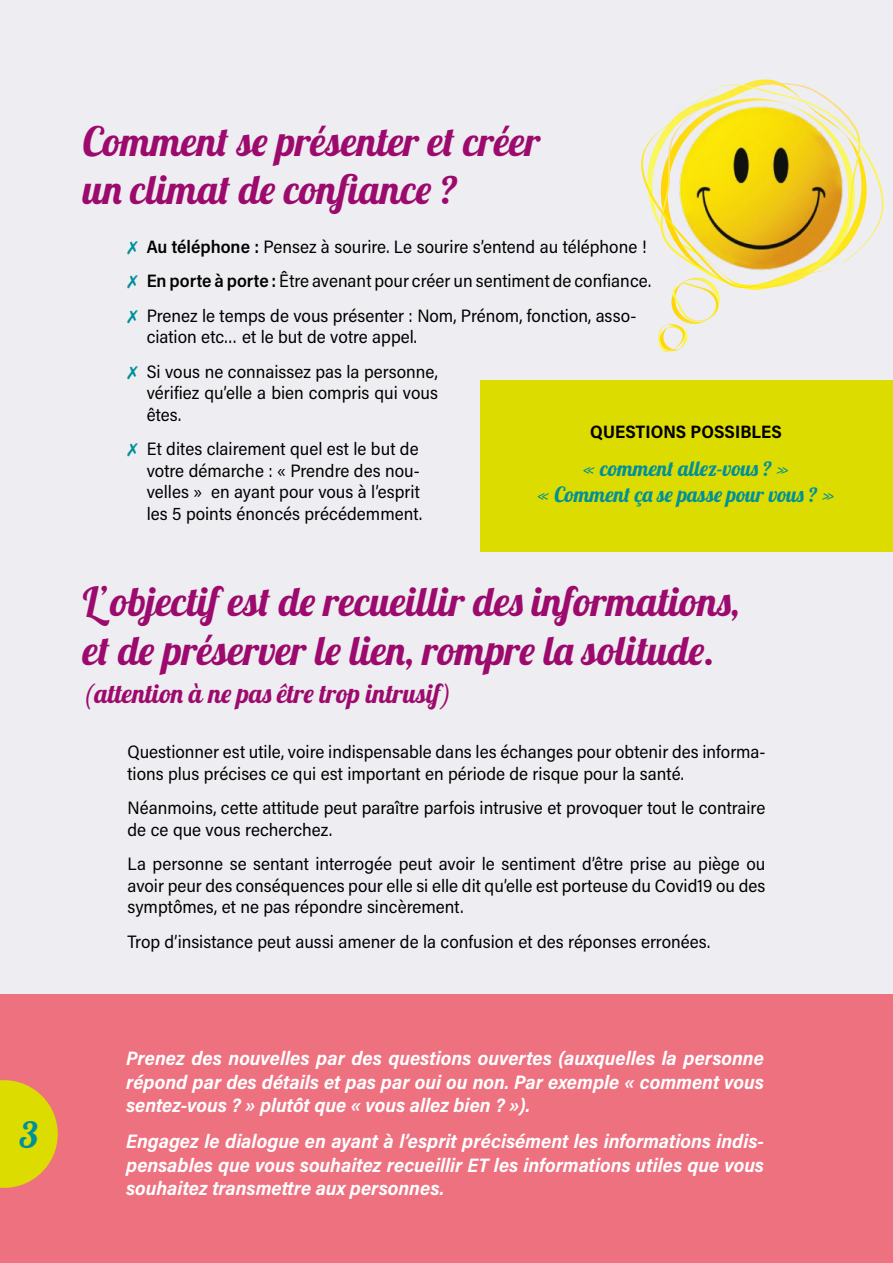
<style>
.page{position:relative;width:893px;height:1263px;background:#fff}
.page>*{position:absolute;margin:0;border:0;box-sizing:border-box;transform-origin:0 0}
.t1{font:40.5px/48.6px "Lobster 1.4";letter-spacing:.02em;color:#9d0a6d}
.t2{font:36px "Lobster 1.4";color:#00909a}
.t3{font:26.25px "Lobster 1.4";color:#9d0a6d}
.t4{font:21px/25.2px "Lobster 1.4";color:#00909a;text-align:center}
.t5{font:italic 700 19.5px/23.4px "Acumin Pro Semi Cond";color:#fff;text-align:justify}
.t6{font:18px/21.6px "Acumin Pro Semi Cond";color:#000}
.t7{font:700 18px "Acumin Pro Semi Cond";letter-spacing:.005em;color:#000}
.s1{color:#00909a}
.s2{font-weight:600}
</style>
<div class="page">
<div style="left:0;top:0;width:893px;height:1008px;background:#eeedf1"></div>
<svg style="left:861px;top:145px;width:23px;height:103px"></svg>
<svg style="left:641px;top:79px;width:220px;height:273px"></svg>
<div style="left:0;top:994px;width:893px;height:269px;background:#ee7180"></div>
<img style="left:675px;top:102px;width:171px;height:171px">
<svg style="left:0;top:1080px;width:58px;height:108px"></svg>
<div style="left:480px;top:380px;width:413px;height:171px;background:#dcdc00"></div>
<p class="t2" style="left:19px;top:1111px;width:20px">3</p>
<p class="t1" style="left:83px;top:116px;width:459px">Comment se présenter et créer un climat de confiance ?</p>
<p class="t6" style="left:128px;top:235px;width:521px"><span class="s1">✗</span> <span class="s2">Au téléphone :</span> Pensez à sourire. Le sourire s’entend au téléphone !</p>
<p class="t6" style="left:128px;top:269px;width:525px"><span class="s1">✗</span> <span class="s2">En porte à porte :</span> Être avenant pour créer un sentiment de confiance.</p>
<p class="t6" style="left:147px;top:304px;width:491px;text-indent:-19px"><span class="s1">✗</span> Prenez le temps de vous présenter : Nom, Prénom, fonction, asso&shy;ciation etc… et le but de votre appel.</p>
<p class="t6" style="left:147px;top:360px;width:293px;text-align:justify;text-indent:-19px"><span class="s1">✗</span> Si vous ne connaissez pas la personne, vérifiez qu’elle a bien compris qui vous êtes.</p>
<p class="t6" style="left:147px;top:437px;width:277px;text-indent:-19px"><span class="s1">✗</span> Et dites clairement quel est le but de votre démarche : « Prendre des nou&shy;velles » en ayant pour vous à l’esprit les 5 points énoncés précédemment.</p>
<p class="t7" style="left:590px;top:419px;width:193px">QUESTIONS POSSIBLES</p>
<p class="t4" style="left:537px;top:456px;width:298px">« comment allez-vous ? »<br>« Comment ça se passe pour vous ? »</p>
<p class="t1" style="left:83px;top:576px;width:658px">L’objectif est de recueillir des informations,</p>
<p class="t1" style="left:83px;top:625px;width:633px">et de préserver le lien, rompre la solitude.</p>
<p class="t3" style="left:83px;top:677px;width:370px">(attention à ne pas être trop intrusif)</p>
<p class="t6" style="left:128px;top:740px;width:639px">Questionner est utile, voire indispensable dans les échanges pour obtenir des informa&shy;tions plus précises ce qui est important en période de risque pour la santé.</p>
<p class="t6" style="left:128px;top:796px;width:639px">Néanmoins, cette attitude peut paraître parfois intrusive et provoquer tout le contraire de ce que vous recherchez.</p>
<p class="t6" style="left:128px;top:852px;width:639px;text-align:justify">La personne se sentant interrogée peut avoir le sentiment d’être prise au piège ou avoir peur des conséquences pour elle si elle dit qu’elle est porteuse du Covid19 ou des symptômes, et ne pas répondre sincèrement.</p>
<p class="t6" style="left:128px;top:930px;width:584px">Trop d’insistance peut aussi amener de la confusion et des réponses erronées.</p>
<p class="t5" style="left:126px;top:1046px;width:639px">Prenez des nouvelles par des questions ouvertes (auxquelles la personne répond par des détails et pas par oui ou non. Par exemple « comment vous sentez-vous ? » plutôt que « vous allez bien ? »).</p>
<p class="t5" style="left:126px;top:1129px;width:639px">Engagez le dialogue en ayant à l’esprit précisément les informations indis&shy;pensables que vous souhaitez recueillir ET les informations utiles que vous souhaitez transmettre aux personnes.</p>
</div>
